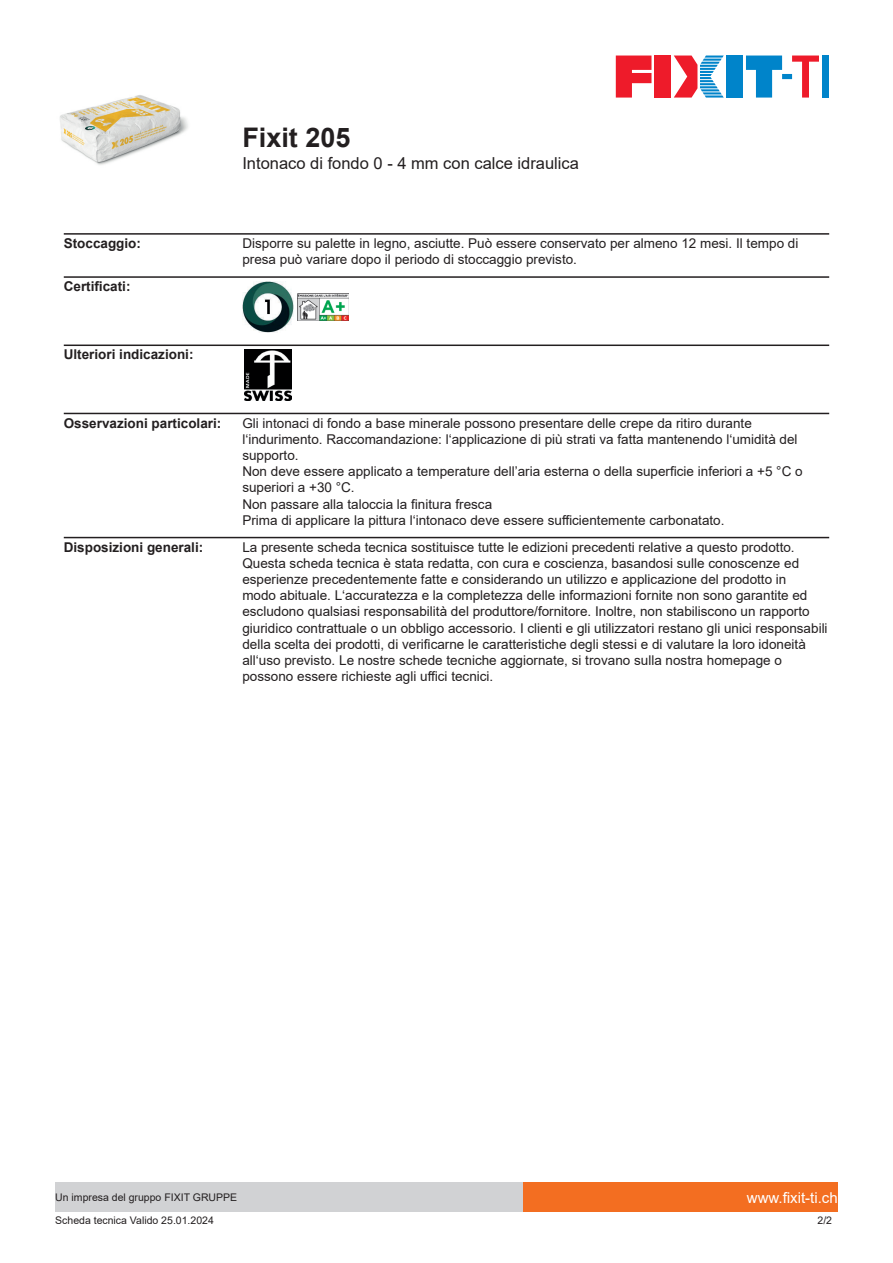
<style>
.page{position:relative;width:893px;height:1263px;background:#fff}
.page>*{position:absolute;margin:0;border:0;box-sizing:border-box;transform-origin:0 0}
.t1{font:700 27px "Arial";color:#231f20}
.t2{font:16.5px "Arial";color:#231f20}
.t3{font:15px "Arial";color:#fff}
.t4{font:13.5px/16.2px "Arial";color:#231f20}
.t5{font:700 13.5px "Arial";color:#231f20}
.t6{font:10.5px "Arial";color:#231f20}
</style>
<div class="page">
<img style="left:60px;top:95px;width:128px;height:70px">
<svg style="left:674px;top:56px;width:50px;height:42px"></svg>
<svg style="left:616px;top:56px;width:35px;height:42px"></svg>
<div style="left:655px;top:56px;width:16px;height:42px;background:#ee1b2a"></div>
<div style="left:726px;top:56px;width:17px;height:42px;background:#0084ca"></div>
<svg style="left:746px;top:56px;width:36px;height:42px"></svg>
<svg style="left:792px;top:56px;width:27px;height:42px"></svg>
<div style="left:822px;top:56px;width:7px;height:42px;background:#0084ca"></div>
<div style="left:782px;top:74px;width:10px;height:5px;background:#0084ca"></div>
<div style="left:523px;top:1182px;width:315px;height:30px;background:#f36e21"></div>
<div style="left:55px;top:1182px;width:468px;height:30px;background:#d1d2d4"></div>
<hr style="left:64px;top:233px;width:765px;height:2px;background:#231f20">
<hr style="left:64px;top:276px;width:765px;height:2px;background:#231f20">
<img style="left:242px;top:281px;width:51px;height:51px">
<img style="left:297px;top:293px;width:51px;height:27px">
<hr style="left:64px;top:344px;width:765px;height:2px;background:#231f20">
<img style="left:245px;top:349px;width:46px;height:52px">
<hr style="left:64px;top:413px;width:765px;height:1px;background:#231f20">
<hr style="left:64px;top:537px;width:765px;height:1px;background:#231f20">
<h1 class="t1" style="left:242px;top:119px;width:110px">Fixit 205</h1>
<p class="t2" style="left:242px;top:152px;width:338px">Intonaco di fondo 0 - 4 mm con calce idraulica</p>
<p class="t5" style="left:64px;top:234px;width:79px">Stoccaggio:</p>
<p class="t4" style="left:242px;top:235px;width:557px">Disporre su palette in legno, asciutte. Può essere conservato per almeno 12 mesi. Il tempo di presa può variare dopo il periodo di stoccaggio previsto.</p>
<p class="t5" style="left:64px;top:277px;width:68px">Certificati:</p>
<p class="t5" style="left:64px;top:345px;width:131px">Ulteriori indicazioni:</p>
<p class="t5" style="left:64px;top:413px;width:159px">Osservazioni particolari:</p>
<p class="t4" style="left:242px;top:415px;width:562px">Gli intonaci di fondo a base minerale possono presentare delle crepe da ritiro durante l‘indurimento. Raccomandazione: l‘applicazione di più strati va fatta mantenendo l‘umidità del supporto.<br>Non deve essere applicato a temperature dell’aria esterna o della superficie inferiori a +5 °C o superiori a +30 °C.<br>Non passare alla taloccia la finitura fresca<br>Prima di applicare la pittura l‘intonaco deve essere sufficientemente carbonatato.</p>
<p class="t5" style="left:64px;top:537px;width:141px">Disposizioni generali:</p>
<p class="t4" style="left:242px;top:539px;width:587px">La presente scheda tecnica sostituisce tutte le edizioni precedenti relative a questo prodotto.<br>Questa scheda tecnica è stata redatta, con cura e coscienza, basandosi sulle conoscenze ed esperienze precedentemente fatte e considerando un utilizzo e applicazione del prodotto in<br>modo abituale. L‘accuratezza e la completezza delle informazioni fornite non sono garantite ed escludono qualsiasi responsabilità del produttore/fornitore. Inoltre, non stabiliscono un rapporto giuridico contrattuale o un obbligo accessorio. I clienti e gli utilizzatori restano gli unici responsabili della scelta dei prodotti, di verificarne le caratteristiche degli stessi e di valutare la loro idoneità all‘uso previsto. Le nostre schede tecniche aggiornate, si trovano sulla nostra homepage o possono essere richieste agli uffici tecnici.</p>
<p class="t6" style="left:55px;top:1190px;width:183px">Un impresa del gruppo FIXIT GRUPPE</p>
<p class="t3" style="left:747px;top:1187px;width:92px">www.fixit-ti.ch</p>
<p class="t6" style="left:55px;top:1213px;width:160px">Scheda tecnica Valido 25.01.2024</p>
<p class="t6" style="left:817px;top:1213px;width:16px">2/2</p>
</div>
